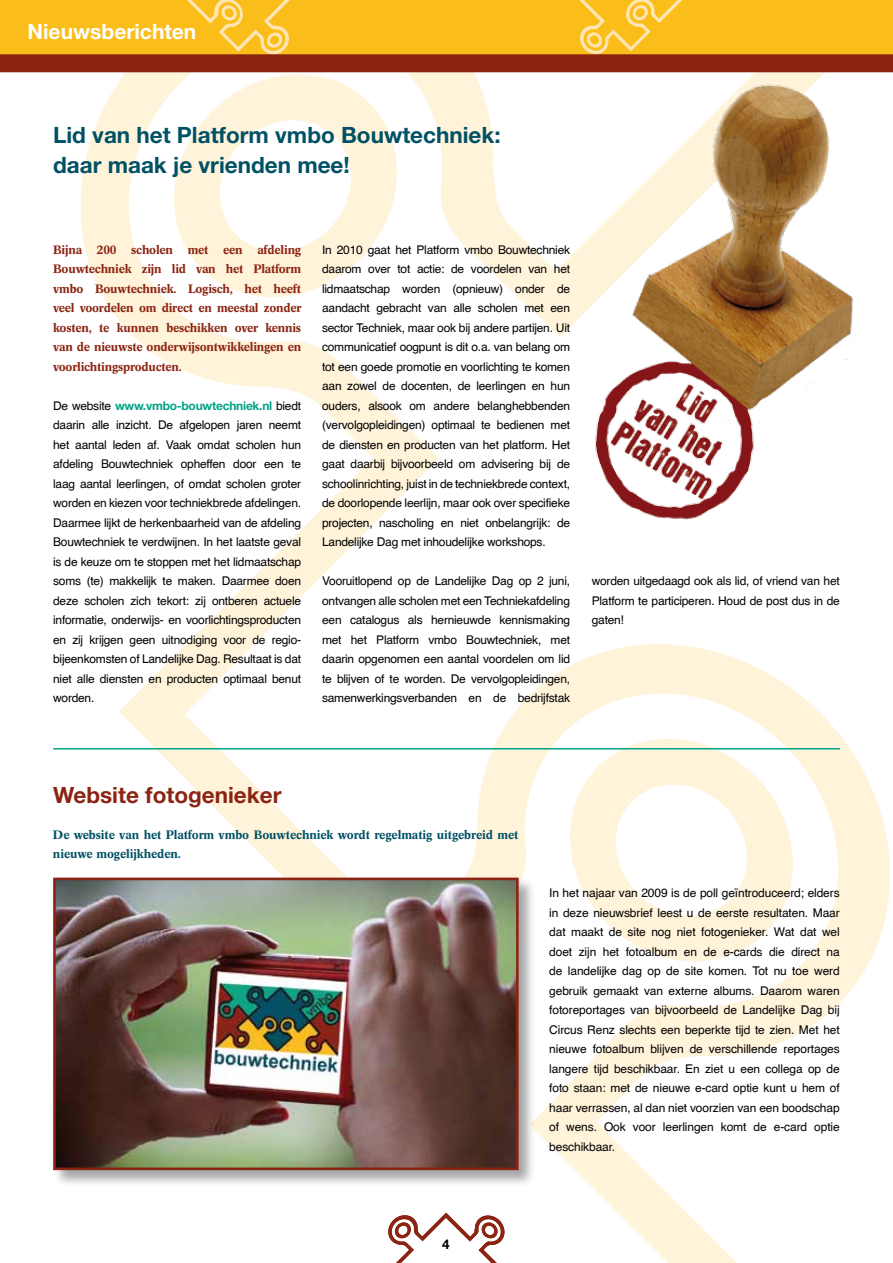
<style>
.page{position:relative;width:893px;height:1263px;background:#fff}
.page>*{position:absolute;margin:0;border:0;box-sizing:border-box;transform-origin:0 0}
.t1{font:700 22.5px/30px "Helvetica Neue LT";color:#005165}
.t2{font:700 22.5px "Helvetica Neue LT";color:#8b2412}
.t3{font:700 21px "Helvetica Neue LT";color:#fff}
.t4{font:700 13.5px "Helvetica Neue LT";color:#000}
.t5{font:12px/19.5px "Helvetica";letter-spacing:-.02em;color:#000;text-align:justify}
.t6{font:500 12px/19.5px "Concorde BQ";letter-spacing:-.02em;color:#8b2412;text-align:justify}
.t7{font:500 12px/19.5px "Concorde BQ";letter-spacing:-.01em;color:#005165}
.t8{font:700 12px "Helvetica Neue LT";letter-spacing:-.02em;color:#00a486}
.s1{font-family:"Helvetica";font-weight:400;color:#000}
</style>
<div class="page">
<img style="left:82px;top:72px;width:808px;height:1191px">
<div style="left:52px;top:876px;width:483px;height:311px;background:#000;opacity:.35"></div>
<img style="left:57px;top:882px;width:458px;height:284px">
<div style="left:53px;top:878px;width:466px;height:292px;border:3px solid #8b2412"></div>
<hr style="left:892px;top:1073px;width:1px;height:97px;background:#8b2412">
<img style="left:549px;top:72px;width:344px;height:463px">
<hr style="left:53px;top:748px;width:787px;height:1px;background:#00a486">
<div style="left:0;top:0;width:893px;height:56px;background:#fbbd1a"></div>
<svg style="left:579px;top:0;width:103px;height:54px"></svg>
<svg style="left:187px;top:0;width:103px;height:54px"></svg>
<div style="left:0;top:54px;width:893px;height:18px;background:#8b2412"></div>
<svg style="left:388px;top:1213px;width:116px;height:50px"></svg>
<h2 class="t3" style="left:28px;top:19px;width:170px">Nieuwsberichten</h2>
<h1 class="t1" style="left:53px;top:120px;width:449px">Lid van het Platform vmbo Bouwtechniek: daar maak je vrienden mee!</h1>
<p class="t6" style="left:53px;top:240px;width:250px">Bijna 200 scholen met een afdeling Bouwtechniek zijn lid van het Platform vmbo Bouwtechniek. Logisch, het heeft veel voordelen om direct en meestal zonder kosten, te kunnen beschikken over kennis van de nieuwste onderwijsontwikkelingen en voorlichtingsproducten.</p>
<p class="t8" style="left:53px;top:398px;width:250px"><span class="s1">De website</span> www.vmbo-bouwtechniek.nl <span class="s1">biedt</span></p>
<p class="t5" style="left:53px;top:415px;width:250px">daarin alle inzicht. De afgelopen jaren neemt het aantal leden af. Vaak omdat scholen hun afdeling Bouwtechniek opheffen door een te laag aantal leerlingen, of omdat scholen groter worden en kiezen voor techniekbrede afdelingen.<br>Daarmee lijkt de herkenbaarheid van de afdeling Bouwtechniek te verdwijnen. In het laatste geval is de keuze om te stoppen met het lidmaatschap soms (te) makkelijk te maken. Daarmee doen deze scholen zich tekort: zij ontberen actuele informatie, onderwijs- en voorlichtingsproducten en zij krijgen geen uitnodiging voor de regio&shy;bijeenkomsten of Landelijke Dag. Resultaat is dat niet alle diensten en producten optimaal benut worden.</p>
<p class="t5" style="left:322px;top:239px;width:250px">In 2010 gaat het Platform vmbo Bouwtechniek daarom over tot actie: de voordelen van het lidmaatschap worden (opnieuw) onder de aandacht gebracht van alle scholen met een sector Techniek, maar ook bij andere partijen. Uit communicatief oogpunt is dit o.a. van belang om tot een goede promotie en voorlichting te komen aan zowel de docenten, de leerlingen en hun ouders, alsook om andere belanghebbenden (vervolgopleidingen) optimaal te bedienen met de diensten en producten van het platform. Het gaat daarbij bijvoorbeeld om advisering bij de schoolinrichting, juist in de techniekbrede context, de doorlopende leerlijn, maar ook over specifieke projecten, nascholing en niet onbelangrijk: de Landelijke Dag met inhoudelijke workshops.</p>
<p class="t5" style="left:322px;top:571px;width:249px">Vooruitlopend op de Landelijke Dag op 2 juni, ontvangen alle scholen met een Techniekafdeling een catalogus als hernieuwde kennismaking met het Platform vmbo Bouwtechniek, met daarin opgenomen een aantal voordelen om lid te blijven of te worden. De vervolgopleidingen, samenwerkingsverbanden en de bedrijfstak</p>
<p class="t5" style="left:592px;top:571px;width:249px">worden uitgedaagd ook als lid, of vriend van het Platform te participeren. Houd de post dus in de gaten!</p>
<h1 class="t2" style="left:53px;top:780px;width:230px">Website fotogenieker</h1>
<p class="t7" style="left:53px;top:825px;width:467px">De website van het Platform vmbo Bouwtechniek wordt regelmatig uitgebreid met nieuwe mogelijkheden.</p>
<p class="t4" style="left:442px;top:1236px;width:9px">4</p>
<p class="t5" style="left:549px;top:883px;width:292px">In het najaar van 2009 is de poll geïntroduceerd; elders in deze nieuwsbrief leest u de eerste resultaten. Maar dat maakt de site nog niet fotogenieker. Wat dat wel doet zijn het fotoalbum en de e-cards die direct na de landelijke dag op de site komen. Tot nu toe werd gebruik gemaakt van externe albums. Daarom waren fotoreportages van bijvoorbeeld de Landelijke Dag bij Circus Renz slechts een beperkte tijd te zien. Met het nieuwe fotoalbum blijven de verschillende reportages langere tijd beschikbaar. En ziet u een collega op de foto staan: met de nieuwe e-card optie kunt u hem of haar verrassen, al dan niet voorzien van een boodschap of wens. Ook voor leerlingen komt de e-card optie beschikbaar.</p>
</div>
